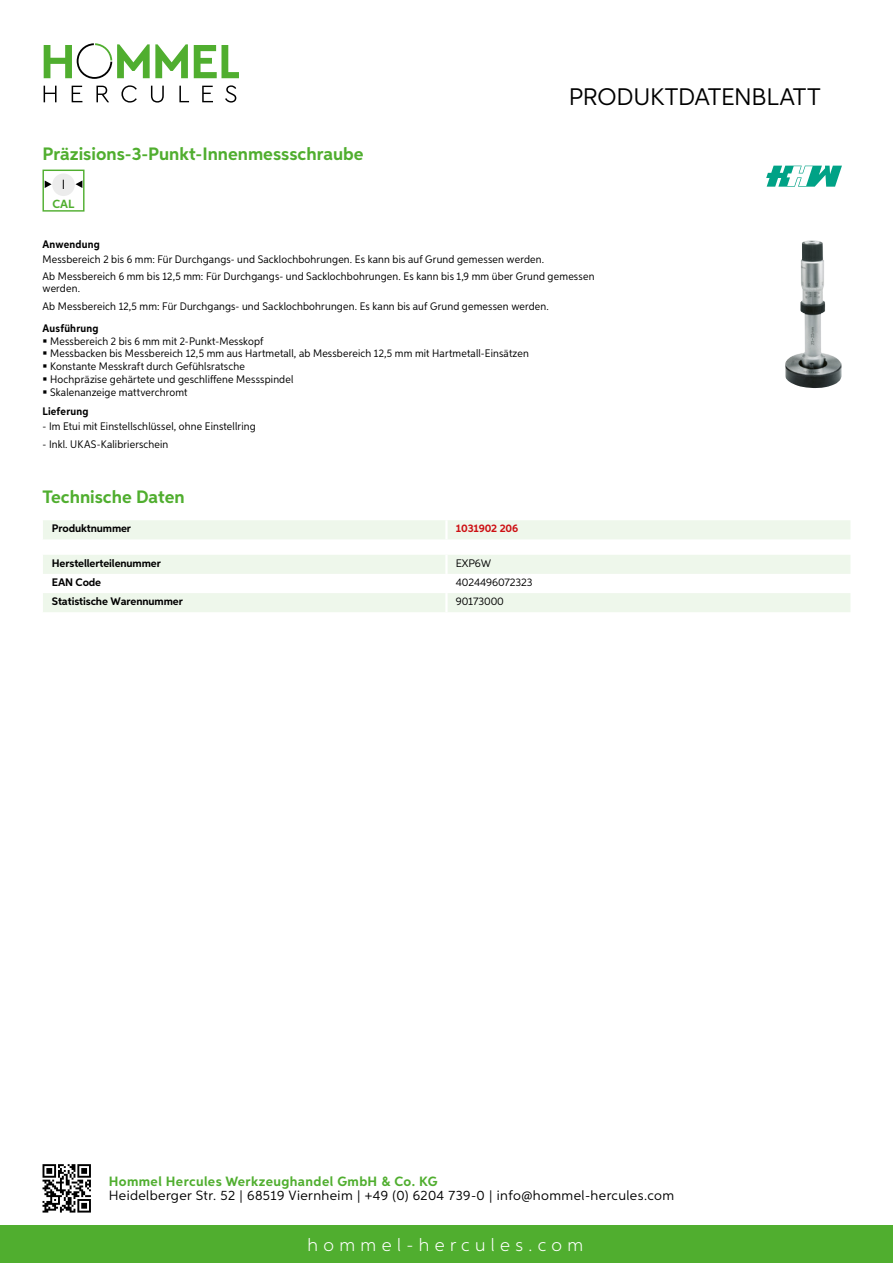
<style>
.page{position:relative;width:893px;height:1263px;background:#fff}
.page>*{position:absolute;margin:0;border:0;box-sizing:border-box;transform-origin:0 0}
.t1{font:24px "Aspira";letter-spacing:-.01em;color:#000}
.t2{font:700 18px "Aspira";color:#50ae2f}
.t3{font:300 18px "Aspira";letter-spacing:.3em;color:#fff}
.t4{font:13.5px "Aspira";letter-spacing:.03em;color:#000}
.t5{font:700 13.5px "Aspira";letter-spacing:.03em;color:#50ae2f}
.t6{font:13.35px "Aspira";color:#000}
.t7{font:700 11.85px "Aspira";color:#50ae2f}
.t8{font:10.95px/12.8px "Aspira Nar";letter-spacing:.015em;color:#000}
.t9{font:700 10.95px "Aspira";letter-spacing:-.01em;color:#000}
.t10{font:700 10.95px "Aspira Nar";letter-spacing:.02em;color:#000}
.t11{font:10.95px "Aspira";letter-spacing:-.01em;color:#000}
.t12{font:700 10.95px "Aspira";letter-spacing:-.01em;color:#cd1013}
</style>
<div class="page">
<div style="left:0;top:1226px;width:893px;height:37px;background:#50ae2f"></div>
<svg style="left:43px;top:1164px;width:48px;height:48px"></svg>
<svg style="left:194px;top:45px;width:45px;height:33px"></svg>
<svg style="left:44px;top:43px;width:144px;height:36px"></svg>
<svg style="left:44px;top:86px;width:13px;height:16px"></svg>
<svg style="left:72px;top:86px;width:10px;height:16px"></svg>
<svg style="left:96px;top:86px;width:13px;height:16px"></svg>
<svg style="left:121px;top:85px;width:16px;height:18px"></svg>
<svg style="left:151px;top:86px;width:13px;height:17px"></svg>
<svg style="left:179px;top:86px;width:10px;height:16px"></svg>
<svg style="left:202px;top:86px;width:11px;height:16px"></svg>
<svg style="left:225px;top:85px;width:11px;height:18px"></svg>
<div style="left:43px;top:520px;width:807px;height:19px;background:#eef7eb"></div>
<hr style="left:445px;top:520px;width:3px;height:19px;background:#fff">
<svg style="left:43px;top:555px;width:807px;height:57px"></svg>
<hr style="left:445px;top:593px;width:3px;height:19px;background:#fff">
<div style="left:43px;top:170px;width:42px;height:42px;border:1px solid #50ae2f"></div>
<div style="left:52px;top:173px;width:23px;height:23px;background:#ececec;border-radius:50%"></div>
<svg style="left:76px;top:180px;width:6px;height:8px"></svg>
<svg style="left:45px;top:180px;width:7px;height:8px"></svg>
<img style="left:785px;top:240px;width:56px;height:148px">
<svg style="left:766px;top:166px;width:76px;height:21px"></svg>
<h2 class="t2" style="left:43px;top:142px;width:323px">Präzisions-3-Punkt-Innenmessschraube</h2>
<p class="t6" style="left:62px;top:176px;width:5px">I</p>
<p class="t7" style="left:53px;top:196px;width:23px">CAL</p>
<h1 class="t1" style="left:569px;top:82px;width:253px">Produktdatenblatt</h1>
<p class="t10" style="left:43px;top:237px;width:59px">Anwendung</p>
<p class="t8" style="left:43px;top:250px;width:553px;line-height:17.5px">Messbereich 2 bis 6 mm: Für Durchgangs- und Sacklochbohrungen. Es kann bis auf Grund gemessen werden.<br>Ab Messbereich 6 mm bis 12,5 mm: Für Durchgangs- und Sacklochbohrungen. Es kann bis 1,9 mm über Grund gemessen</p>
<p class="t8" style="left:43px;top:279px;width:508px;line-height:17.5px">werden.<br>Ab Messbereich 12,5 mm: Für Durchgangs- und Sacklochbohrungen. Es kann bis auf Grund gemessen werden.</p>
<p class="t10" style="left:43px;top:321px;width:58px">Ausführung</p>
<p class="t8" style="left:50px;top:334px;width:480px">Messbereich 2 bis 6 mm mit 2-Punkt-Messkopf<br>Messbacken bis Messbereich 12,5 mm aus Hartmetall, ab Messbereich 12,5 mm mit Hartmetall-Einsätzen Konstante Messkraft durch Gefühlsratsche<br>Hochpräzise gehärtete und geschliffene Messspindel<br>Skalenanzeige mattverchromt</p>
<p class="t10" style="left:43px;top:404px;width:47px">Lieferung</p>
<p class="t8" style="left:43px;top:420px;width:215px">- Im Etui mit Einstellschlüssel, ohne Einstellring</p>
<p class="t8" style="left:43px;top:437px;width:127px">- Inkl. UKAS-Kalibrierschein</p>
<h2 class="t2" style="left:43px;top:486px;width:144px">Technische Daten</h2>
<p class="t9" style="left:52px;top:522px;width:81px">Produktnummer</p>
<p class="t12" style="left:456px;top:522px;width:64px">1031902 206</p>
<p class="t9" style="left:52px;top:556px;width:111px">Herstellerteilenummer</p>
<p class="t11" style="left:456px;top:556px;width:37px">EXP6W</p>
<p class="t9" style="left:52px;top:575px;width:51px">EAN Code</p>
<p class="t11" style="left:456px;top:575px;width:78px">4024496072323</p>
<p class="t9" style="left:52px;top:594px;width:132px">Statistische Warennummer</p>
<p class="t11" style="left:456px;top:594px;width:50px">90173000</p>
<p class="t5" style="left:109px;top:1172px;width:330px">Hommel Hercules Werkzeughandel GmbH &amp; Co. KG</p>
<p class="t4" style="left:109px;top:1187px;width:567px">Heidelberger Str. 52 | 68519 Viernheim | +49 (0) 6204 739-0 | info@hommel-hercules.com</p>
<h2 class="t3" style="left:307px;top:1234px;width:277px">hommel-hercules.com</h2>
</div>
